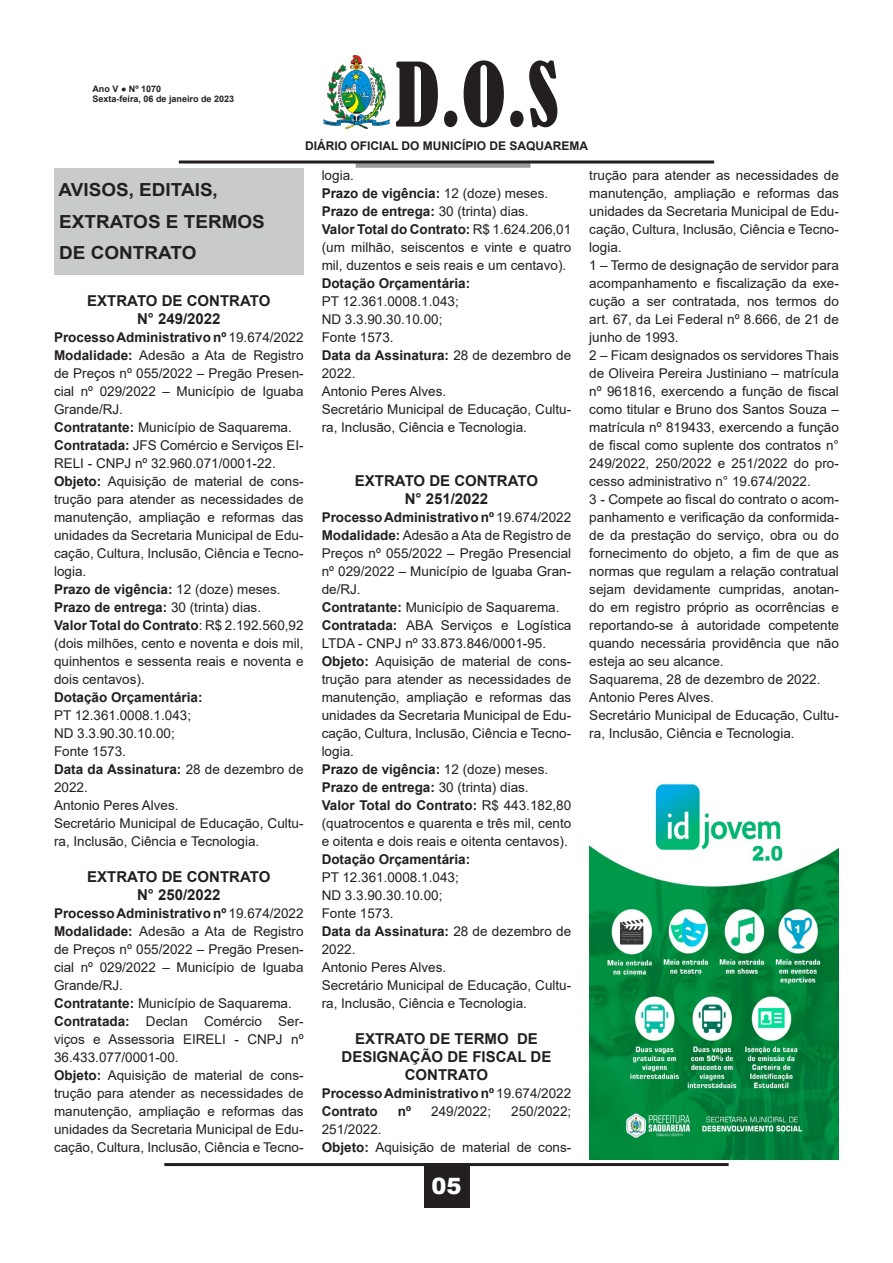
<style>
.page{position:relative;width:893px;height:1263px;background:#fff}
.page>*{position:absolute;margin:0;border:0;box-sizing:border-box;transform-origin:0 0}
.t1{font:condensed 82.5px "Bernard";color:#231f20}
.t2{font:900 22.5px "Arial";color:#fff}
.t3{font:700 18px "Arial";color:#231f20;scale:1.05 1}
.t4{font:700 15px/18px "Arial";color:#231f20;text-align:center}
.t5{font:13.5px/18px "Arial";color:#231f20;text-align:justify}
.t6{font:700 13.5px "Arial";color:#231f20}
.t7{font:700 12px "Arial";color:#231f20}
.t8{font:700 9px/10.8px "Arial";color:#231f20}
.s1{font-weight:400}
.s2{font-weight:700}
</style>
<div class="page">
<hr style="left:164px;top:1163px;width:565px;height:3px;background:#231f20">
<div style="left:424px;top:1163px;width:45px;height:45px;background:#231f20"></div>
<img style="left:324px;top:55px;width:65px;height:73px">
<div style="left:356px;top:163px;width:174px;height:5px;background:#97999c"></div>
<hr style="left:179px;top:161px;width:535px;height:3px;background:#231f20">
<div style="left:54px;top:168px;width:250px;height:107px;background:#c9cacc"></div>
<img style="left:589px;top:784px;width:250px;height:376px">
<p class="t8" style="left:92px;top:83px;width:143px">Ano V ● Nº 1070<br>Sexta-feira, 06 de janeiro de 2023</p>
<h1 class="t1" style="left:395px;top:47px;width:165px">D.O.S</h1>
<p class="t7" style="left:305px;top:137px;width:285px">DIÁRIO OFICIAL DO MUNICÍPIO DE SAQUAREMA</p>
<p class="t3" style="left:59px;top:177px;width:153px">AVISOS, EDITAIS,</p>
<p class="t3" style="left:59px;top:209px;width:197px">EXTRATOS E TERMOS</p>
<p class="t3" style="left:59px;top:240px;width:132px">DE CONTRATO</p>
<p class="t4" style="left:87px;top:292px;width:185px">EXTRATO DE CONTRATO</p>
<p class="t4" style="left:137px;top:310px;width:85px">N° 249/2022</p>
<p class="t6" style="left:54px;top:328px;width:251px">Processo Administrativo nº <span class="s1">19.674/2022</span></p>
<p class="t5" style="left:54px;top:346px;width:251px"><span class="s2">Modalidade:</span> Adesão a Ata de Registro de Preços nº 055/2022 – Pregão Presen&shy;cial nº 029/2022 – Município de Iguaba Grande/RJ.</p>
<p class="t5" style="left:54px;top:418px;width:239px"><span class="s2">Contratante:</span> Município de Saquarema.</p>
<p class="t5" style="left:54px;top:436px;width:251px"><span class="s2">Contratada:</span> JFS Comércio e Serviços EI-<br>RELI - CNPJ nº 32.960.071/0001-22.</p>
<p class="t5" style="left:54px;top:472px;width:251px"><span class="s2">Objeto:</span> Aquisição de material de cons&shy;trução para atender as necessidades de manutenção, ampliação e reformas das unidades da Secretaria Municipal de Edu&shy;cação, Cultura, Inclusão, Ciência e Tecno&shy;logia.</p>
<p class="t6" style="left:54px;top:580px;width:228px">Prazo de vigência: <span class="s1">12 (doze) meses.</span></p>
<p class="t6" style="left:54px;top:598px;width:209px">Prazo de entrega: <span class="s1">30 (trinta) dias.</span></p>
<p class="t5" style="left:54px;top:616px;width:251px"><span class="s2">Valor Total do Contrato</span>: R$ 2.192.560,92 (dois milhões, cento e noventa e dois mil, quinhentos e sessenta reais e noventa e dois centavos).</p>
<p class="t6" style="left:54px;top:688px;width:150px">Dotação Orçamentária:</p>
<p class="t5" style="left:54px;top:706px;width:139px">PT 12.361.0008.1.043;</p>
<p class="t5" style="left:54px;top:724px;width:122px">ND 3.3.90.30.10.00;</p>
<p class="t5" style="left:54px;top:742px;width:74px">Fonte 1573.</p>
<p class="t5" style="left:54px;top:760px;width:251px"><span class="s2">Data da Assinatura:</span> 28 de dezembro de<br>2022.</p>
<p class="t5" style="left:54px;top:796px;width:126px">Antonio Peres Alves.</p>
<p class="t5" style="left:54px;top:814px;width:251px">Secretário Municipal de Educação, Cultu&shy;ra, Inclusão, Ciência e Tecnologia.</p>
<p class="t4" style="left:87px;top:868px;width:185px">EXTRATO DE CONTRATO</p>
<p class="t4" style="left:137px;top:886px;width:85px">N° 250/2022</p>
<p class="t6" style="left:54px;top:904px;width:251px">Processo Administrativo nº <span class="s1">19.674/2022</span></p>
<p class="t5" style="left:54px;top:922px;width:251px"><span class="s2">Modalidade:</span> Adesão a Ata de Registro de Preços nº 055/2022 – Pregão Presen&shy;cial nº 029/2022 – Município de Iguaba Grande/RJ.</p>
<p class="t5" style="left:54px;top:994px;width:239px"><span class="s2">Contratante:</span> Município de Saquarema.</p>
<p class="t5" style="left:54px;top:1012px;width:251px"><span class="s2">Contratada:</span> Declan Comércio Ser&shy;viços e Assessoria EIRELI - CNPJ nº 36.433.077/0001-00.</p>
<p class="t5" style="left:54px;top:1066px;width:251px"><span class="s2">Objeto:</span> Aquisição de material de cons&shy;trução para atender as necessidades de manutenção, ampliação e reformas das unidades da Secretaria Municipal de Edu&shy;cação, Cultura, Inclusão, Ciência e Tecno-</p>
<p class="t5" style="left:322px;top:166px;width:34px">logia.</p>
<p class="t6" style="left:322px;top:184px;width:228px">Prazo de vigência: <span class="s1">12 (doze) meses.</span></p>
<p class="t6" style="left:322px;top:202px;width:209px">Prazo de entrega: <span class="s1">30 (trinta) dias.</span></p>
<p class="t5" style="left:322px;top:220px;width:251px"><span class="s2">Valor Total do Contrato:</span> R$ 1.624.206,01 (um milhão, seiscentos e vinte e quatro mil, duzentos e seis reais e um centavo).</p>
<p class="t6" style="left:322px;top:274px;width:150px">Dotação Orçamentária:</p>
<p class="t5" style="left:322px;top:292px;width:139px">PT 12.361.0008.1.043;</p>
<p class="t5" style="left:322px;top:310px;width:122px">ND 3.3.90.30.10.00;</p>
<p class="t5" style="left:322px;top:328px;width:74px">Fonte 1573.</p>
<p class="t5" style="left:322px;top:346px;width:251px"><span class="s2">Data da Assinatura:</span> 28 de dezembro de<br>2022.</p>
<p class="t5" style="left:322px;top:382px;width:126px">Antonio Peres Alves.</p>
<p class="t5" style="left:322px;top:400px;width:251px">Secretário Municipal de Educação, Cultu&shy;ra, Inclusão, Ciência e Tecnologia.</p>
<p class="t4" style="left:355px;top:472px;width:185px">EXTRATO DE CONTRATO</p>
<p class="t4" style="left:405px;top:490px;width:85px">N° 251/2022</p>
<p class="t6" style="left:322px;top:508px;width:251px">Processo Administrativo nº <span class="s1">19.674/2022</span></p>
<p class="t5" style="left:322px;top:526px;width:251px"><span class="s2">Modalidade:</span> Adesão a Ata de Registro de Preços nº 055/2022 – Pregão Presencial nº 029/2022 – Município de Iguaba Gran&shy;de/RJ.</p>
<p class="t5" style="left:322px;top:598px;width:239px"><span class="s2">Contratante:</span> Município de Saquarema.</p>
<p class="t5" style="left:322px;top:616px;width:251px"><span class="s2">Contratada:</span> ABA Serviços e Logística<br>LTDA - CNPJ nº 33.873.846/0001-95.</p>
<p class="t5" style="left:322px;top:652px;width:251px"><span class="s2">Objeto:</span> Aquisição de material de cons&shy;trução para atender as necessidades de manutenção, ampliação e reformas das unidades da Secretaria Municipal de Edu&shy;cação, Cultura, Inclusão, Ciência e Tecno&shy;logia.</p>
<p class="t6" style="left:322px;top:760px;width:228px">Prazo de vigência: <span class="s1">12 (doze) meses.</span></p>
<p class="t6" style="left:322px;top:778px;width:209px">Prazo de entrega: <span class="s1">30 (trinta) dias.</span></p>
<p class="t5" style="left:322px;top:796px;width:251px"><span class="s2">Valor Total do Contrato:</span> R$ 443.182,80 (quatrocentos e quarenta e três mil, cento e oitenta e dois reais e oitenta centavos).</p>
<p class="t6" style="left:322px;top:850px;width:150px">Dotação Orçamentária:</p>
<p class="t5" style="left:322px;top:868px;width:139px">PT 12.361.0008.1.043;</p>
<p class="t5" style="left:322px;top:886px;width:122px">ND 3.3.90.30.10.00;</p>
<p class="t5" style="left:322px;top:904px;width:74px">Fonte 1573.</p>
<p class="t5" style="left:322px;top:922px;width:251px"><span class="s2">Data da Assinatura:</span> 28 de dezembro de<br>2022.</p>
<p class="t5" style="left:322px;top:958px;width:126px">Antonio Peres Alves.</p>
<p class="t5" style="left:322px;top:976px;width:251px">Secretário Municipal de Educação, Cultu&shy;ra, Inclusão, Ciência e Tecnologia.</p>
<p class="t4" style="left:355px;top:1030px;width:184px">EXTRATO DE TERMO DE</p>
<p class="t4" style="left:342px;top:1048px;width:211px">DESIGNAÇÃO DE FISCAL DE<br>CONTRATO</p>
<p class="t6" style="left:322px;top:1084px;width:251px">Processo Administrativo nº <span class="s1">19.674/2022</span></p>
<p class="t6" style="left:322px;top:1102px;width:58px">Contrato</p>
<p class="t6" style="left:398px;top:1102px;width:15px">nº</p>
<p class="t5" style="left:431px;top:1102px;width:62px">249/2022;</p>
<p class="t5" style="left:511px;top:1102px;width:62px">250/2022;</p>
<p class="t5" style="left:322px;top:1120px;width:62px">251/2022.</p>
<p class="t5" style="left:322px;top:1138px;width:251px"><span class="s2">Objeto:</span> Aquisição de material de cons-</p>
<h2 class="t2" style="left:431px;top:1170px;width:32px">05</h2>
<p class="t5" style="left:589px;top:166px;width:251px">trução para atender as necessidades de manutenção, ampliação e reformas das unidades da Secretaria Municipal de Edu&shy;cação, Cultura, Inclusão, Ciência e Tecno&shy;logia.</p>
<p class="t5" style="left:589px;top:256px;width:251px">1 – Termo de designação de servidor para acompanhamento e fiscalização da exe&shy;cução a ser contratada, nos termos do art. 67, da Lei Federal nº 8.666, de 21 de junho de 1993.</p>
<p class="t5" style="left:589px;top:346px;width:251px">2 – Ficam designados os servidores Thais de Oliveira Pereira Justiniano – matrícula nº 961816, exercendo a função de fiscal como titular e Bruno dos Santos Souza – matrícula nº 819433, exercendo a função de fiscal como suplente dos contratos n° 249/2022, 250/2022 e 251/2022 do pro&shy;cesso administrativo n° 19.674/2022.</p>
<p class="t5" style="left:589px;top:490px;width:251px">3 - Compete ao fiscal do contrato o acom&shy;panhamento e verificação da conformida&shy;de da prestação do serviço, obra ou do fornecimento do objeto, a fim de que as normas que regulam a relação contratual sejam devidamente cumpridas, anotan&shy;do em registro próprio as ocorrências e reportando-se à autoridade competente quando necessária providência que não esteja ao seu alcance.</p>
<p class="t5" style="left:589px;top:670px;width:233px">Saquarema, 28 de dezembro de 2022.</p>
<p class="t5" style="left:589px;top:688px;width:126px">Antonio Peres Alves.</p>
<p class="t5" style="left:589px;top:706px;width:251px">Secretário Municipal de Educação, Cultu&shy;ra, Inclusão, Ciência e Tecnologia.</p>
</div>
